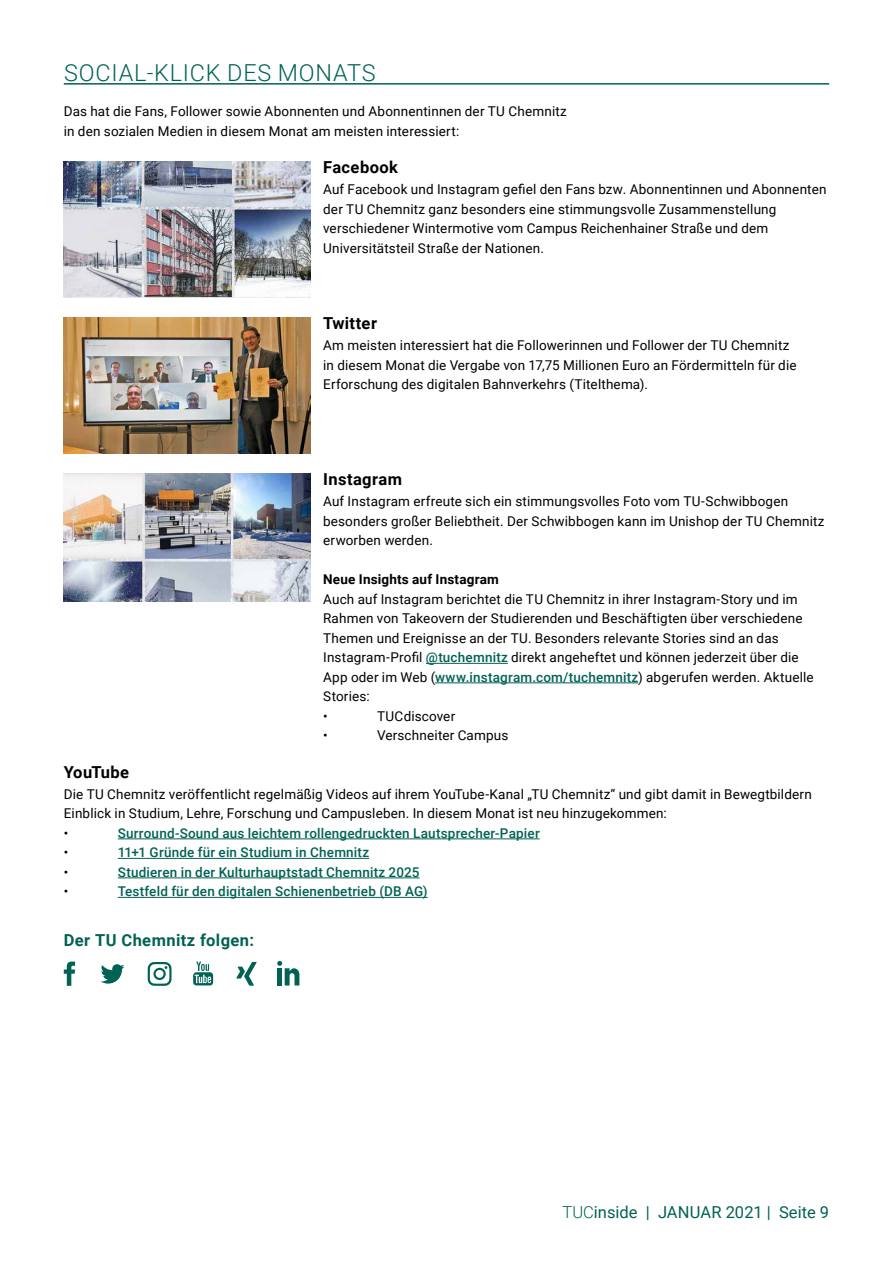
<style>
.page{position:relative;width:893px;height:1263px;background:#fff}
.page>*{position:absolute;margin:0;border:0;box-sizing:border-box;transform-origin:0 0}
.t1{font:300 23.4px "Roboto";letter-spacing:.035em;color:#006254}
.t2{font:16.5px "Roboto";color:#006254}
.t3{font:700 16.5px "Roboto";letter-spacing:.025em;color:#000}
.t4{font:700 16.5px "Roboto";letter-spacing:.025em;color:#006254}
.t5{font:700 16.5px "Roboto";letter-spacing:-.01em;color:#000}
.Fließtext{font:13.5px/19.5px "Roboto";letter-spacing:.01em;color:#000}
.Fließtext-2{font:500 13.5px "Roboto";letter-spacing:.015em;color:#006254}
.s1{font-weight:700}
.s2{font-weight:500;color:#006254}
.s3{font-weight:300}
</style>
<div class="page">
<hr style="left:64px;top:83px;width:765px;height:2px;background:#006254">
<img style="left:64px;top:161px;width:246px;height:137px">
<img style="left:64px;top:317px;width:246px;height:137px">
<img style="left:64px;top:473px;width:246px;height:128px">
<hr style="left:118px;top:838px;width:422px;height:1px;background:#006254">
<hr style="left:118px;top:858px;width:251px;height:1px;background:#006254">
<hr style="left:118px;top:877px;width:302px;height:1px;background:#006254">
<hr style="left:118px;top:897px;width:310px;height:1px;background:#006254">
<hr style="left:426px;top:663px;width:82px;height:1px;background:#006254">
<hr style="left:435px;top:682px;width:203px;height:1px;background:#006254">
<svg style="left:193px;top:961px;width:20px;height:24px"></svg>
<svg style="left:101px;top:964px;width:23px;height:19px"></svg>
<svg style="left:64px;top:961px;width:11px;height:25px"></svg>
<svg style="left:236px;top:962px;width:21px;height:24px"></svg>
<svg style="left:277px;top:961px;width:22px;height:24px"></svg>
<svg style="left:148px;top:962px;width:24px;height:24px"></svg>
<h3 class="t1" style="left:64px;top:56px;width:313px">SOCIAL-KLICK DES MONATS</h3>
<p class="Fließtext" style="left:64px;top:101px;width:505px">Das hat die Fans, Follower sowie Abonnenten und Abonnentinnen der TU Chemnitz in den sozialen Medien in diesem Monat am meisten interessiert:</p>
<h4 class="t3" style="left:323px;top:156px;width:76px">Facebook</h4>
<p class="Fließtext" style="left:323px;top:179px;width:505px">Auf Facebook und Instagram gefiel den Fans bzw. Abonnentinnen und Abonnenten der TU Chemnitz ganz besonders eine stimmungsvolle Zusammenstellung verschiedener Wintermotive vom Campus Reichenhainer Straße und dem Universitätsteil Straße der Nationen.</p>
<h4 class="t3" style="left:323px;top:312px;width:55px">Twitter</h4>
<p class="Fließtext" style="left:323px;top:335px;width:475px">Am meisten interessiert hat die Followerinnen und Follower der TU Chemnitz in diesem Monat die Vergabe von 17,75 Millionen Euro an Fördermitteln für die<br>Erforschung des digitalen Bahnverkehrs (Titelthema).</p>
<h4 class="t3" style="left:323px;top:468px;width:81px">Instagram</h4>
<p class="Fließtext" style="left:323px;top:491px;width:503px">Auf Instagram erfreute sich ein stimmungsvolles Foto vom TU-Schwibbogen besonders großer Beliebtheit. Der Schwibbogen kann im Unishop der TU Chemnitz erworben werden.</p>
<p class="Fließtext" style="left:323px;top:569px;width:492px"><span class="s1">Neue Insights auf Instagram<br></span>Auch auf Instagram berichtet die TU Chemnitz in ihrer Instagram-Story und im Rahmen von Takeovern der Studierenden und Beschäftigten über verschiedene Themen und Ereignisse an der TU. Besonders relevante Stories sind an das Instagram-Profil <span class="s2">@tuchemnitz</span> direkt angeheftet und können jederzeit über die App oder im Web (<span class="s2">www.instagram.com/tuchemnitz</span>) abgerufen werden. Aktuelle Stories:<br>•</p>
<p class="Fließtext" style="left:377px;top:706px;width:80px">TUCdiscover</p>
<p class="Fließtext" style="left:323px;top:725px;width:6px">•</p>
<p class="Fließtext" style="left:377px;top:725px;width:133px">Verschneiter Campus</p>
<h4 class="t5" style="left:64px;top:760px;width:67px">YouTube</h4>
<p class="Fließtext" style="left:64px;top:784px;width:749px">Die TU Chemnitz veröffentlicht regelmäßig Videos auf ihrem YouTube-Kanal „TU Chemnitz“ und gibt damit in Bewegtbildern<br>Einblick in Studium, Lehre, Forschung und Campusleben. In diesem Monat ist neu hinzugekommen:<br>•</p>
<p class="Fließtext-2" style="left:118px;top:824px;width:423px">Surround-Sound aus leichtem rollengedruckten Lautsprecher-Papier</p>
<p class="Fließtext" style="left:64px;top:842px;width:6px">•</p>
<p class="Fließtext-2" style="left:118px;top:843px;width:253px">11+1 Gründe für ein Studium in Chemnitz</p>
<p class="Fließtext" style="left:64px;top:862px;width:6px">•</p>
<p class="Fließtext-2" style="left:118px;top:863px;width:303px">Studieren in der Kulturhauptstadt Chemnitz 2025</p>
<p class="Fließtext" style="left:64px;top:881px;width:6px">•</p>
<p class="Fließtext-2" style="left:118px;top:882px;width:311px">Testfeld für den digitalen Schienenbetrieb (DB AG)</p>
<h4 class="t4" style="left:64px;top:929px;width:192px">Der TU Chemnitz folgen:</h4>
<p class="t2" style="left:563px;top:1201px;width:268px"><span class="s3">TUC</span>inside | JANUAR 2021 | Seite 9</p>
</div>
